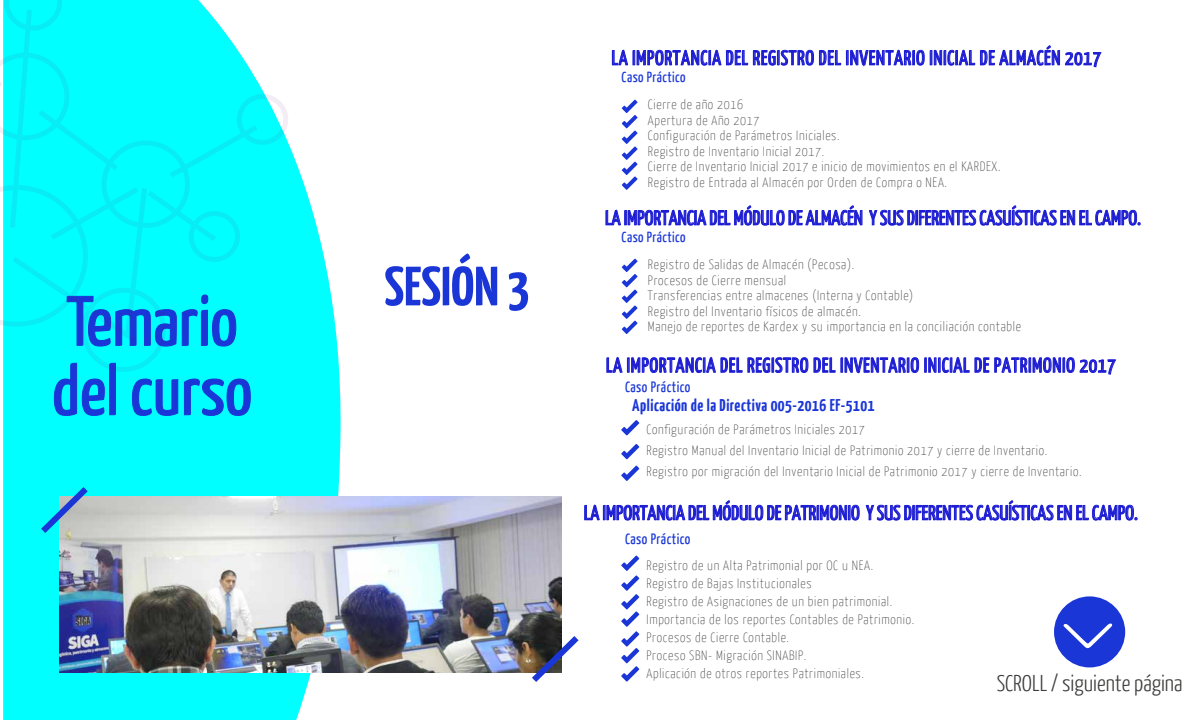
<style>
.page{position:relative;width:1200px;height:720px;background:#fff}
.page>*{position:absolute;margin:0;border:0;box-sizing:border-box;transform-origin:0 0}
.t1{font:70px/69.4px "Yanone Kaffeesatz";color:#1a36d6;scale:1.04 1}
.t2{font:700 55.3px "Yanone Kaffeesatz";color:#1a36d6;scale:1.04 1}
.t3{font:300 22.9px "Yanone Kaffeesatz";color:#3c3c3b}
.t4{font:20.5px "Yanone Kaffeesatz";color:#1c1cd3}
.t5{font:20.5px "Yanone Kaffeesatz";letter-spacing:.03em;color:#1c1cd3}
.t6{font:700 17px "Yanone Kaffeesatz";letter-spacing:.03em;color:#1a36d6}
.t7{font:15px "Yanone Kaffeesatz";letter-spacing:.03em;color:#1a36d6}
.t8{font:14.7px "Yanone Kaffeesatz";letter-spacing:.03em;color:#1a36d6}
.t9{font:100 13.5px/15.6px "Yanone Kaffeesatz";letter-spacing:.05em;color:#3c3c3b}
</style>
<div class="page">
<svg style="left:3px;top:142px;width:340px;height:578px;fill:#0ff"></svg>
<img style="left:60px;top:496px;width:501px;height:176px">
<svg style="left:35px;top:481px;width:59px;height:58px"></svg>
<svg style="left:526px;top:630px;width:53px;height:52px"></svg>
<svg style="left:0;top:0;width:288px;height:416px"></svg>
<div style="left:1054px;top:596px;width:71px;height:71px;background:#1a36d6;border-radius:50%"></div>
<svg style="left:1063px;top:623px;width:50px;height:26px"></svg>
<svg style="left:612px;top:49px;width:312px;height:18px"></svg>
<svg style="left:930px;top:45px;width:171px;height:22px"></svg>
<svg style="left:606px;top:100px;width:256px;height:126px"></svg>
<svg style="left:869px;top:205px;width:272px;height:21px"></svg>
<svg style="left:621px;top:420px;width:18px;height:15px"></svg>
<svg style="left:621px;top:444px;width:18px;height:15px"></svg>
<svg style="left:607px;top:259px;width:135px;height:114px"></svg>
<svg style="left:748px;top:357px;width:60px;height:16px"></svg>
<svg style="left:814px;top:358px;width:21px;height:15px"></svg>
<svg style="left:841px;top:356px;width:128px;height:18px"></svg>
<svg style="left:975px;top:358px;width:14px;height:15px"></svg>
<svg style="left:995px;top:356px;width:121px;height:18px"></svg>
<svg style="left:621px;top:556px;width:18px;height:126px"></svg>
<svg style="left:585px;top:466px;width:274px;height:55px"></svg>
<svg style="left:866px;top:500px;width:271px;height:21px"></svg>
<h1 class="t1" style="left:52px;top:284px;width:194px">Temario del curso</h1>
<h2 class="t2" style="left:384px;top:252px;width:141px">SESIÓN 3</h2>
<h3 class="t5" style="left:612px;top:45px;width:491px">LA IMPORTANCIA DEL REGISTRO DEL INVENTARIO INICIAL DE ALMACÉN 2017</h3>
<p class="t8" style="left:622px;top:68px;width:66px">Caso Práctico</p>
<p class="t9" style="left:648px;top:96px;width:354px">Cierre de año 2016<br>Apertura de Año 2017<br>Configuración de Parámetros Iniciales.<br>Registro de Inventario Inicial 2017.<br>Cierre de Inventario Inicial 2017 e inicio de movimientos en el KARDEX.<br>Registro de Entrada al Almacén por Orden de Compra o NEA.</p>
<h3 class="t4" style="left:605px;top:205px;width:537px">LA IMPORTANCIA DEL MÓDULO DE ALMACÉN Y SUS DIFERENTES CASUÍSTICAS EN EL CAMPO.</h3>
<p class="t8" style="left:622px;top:228px;width:66px">Caso Práctico</p>
<p class="t9" style="left:648px;top:256px;width:374px">Registro de Salidas de Almacén (Pecosa).<br>Procesos de Cierre mensual<br>Transferencias entre almacenes (Interna y Contable)<br>Registro del Inventario físicos de almacén.<br>Manejo de reportes de Kardex y su importancia en la conciliación contable</p>
<h3 class="t5" style="left:606px;top:353px;width:511px">LA IMPORTANCIA DEL REGISTRO DEL INVENTARIO INICIAL DE PATRIMONIO 2017</h3>
<p class="t7" style="left:625px;top:378px;width:67px">Caso Práctico</p>
<p class="t6" style="left:632px;top:395px;width:244px">Aplicación de la Directiva 005-2016 EF-5101</p>
<p class="t9" style="left:647px;top:418px;width:437px;line-height:21.1px">Configuración de Parámetros Iniciales 2017<br>Registro Manual del Inventario Inicial de Patrimonio 2017 y cierre de Inventario.<br>Registro por migración del Inventario Inicial de Patrimonio 2017 y cierre de Inventario.</p>
<h3 class="t4" style="left:584px;top:500px;width:555px">LA IMPORTANCIA DEL MÓDULO DE PATRIMONIO Y SUS DIFERENTES CASUÍSTICAS EN EL CAMPO.</h3>
<p class="t7" style="left:625px;top:529px;width:67px">Caso Práctico</p>
<p class="t9" style="left:647px;top:555px;width:269px;line-height:18.1px">Registro de un Alta Patrimonial por OC u NEA.<br>Registro de Bajas Institucionales<br>Registro de Asignaciones de un bien patrimonial.<br>Importancia de los reportes Contables de Patrimonio.<br>Procesos de Cierre Contable.<br>Proceso SBN- Migración SINABIP.<br>Aplicación de otros reportes Patrimoniales.</p>
<h3 class="t3" style="left:997px;top:669px;width:187px">SCROLL / siguiente página</h3>
</div>
